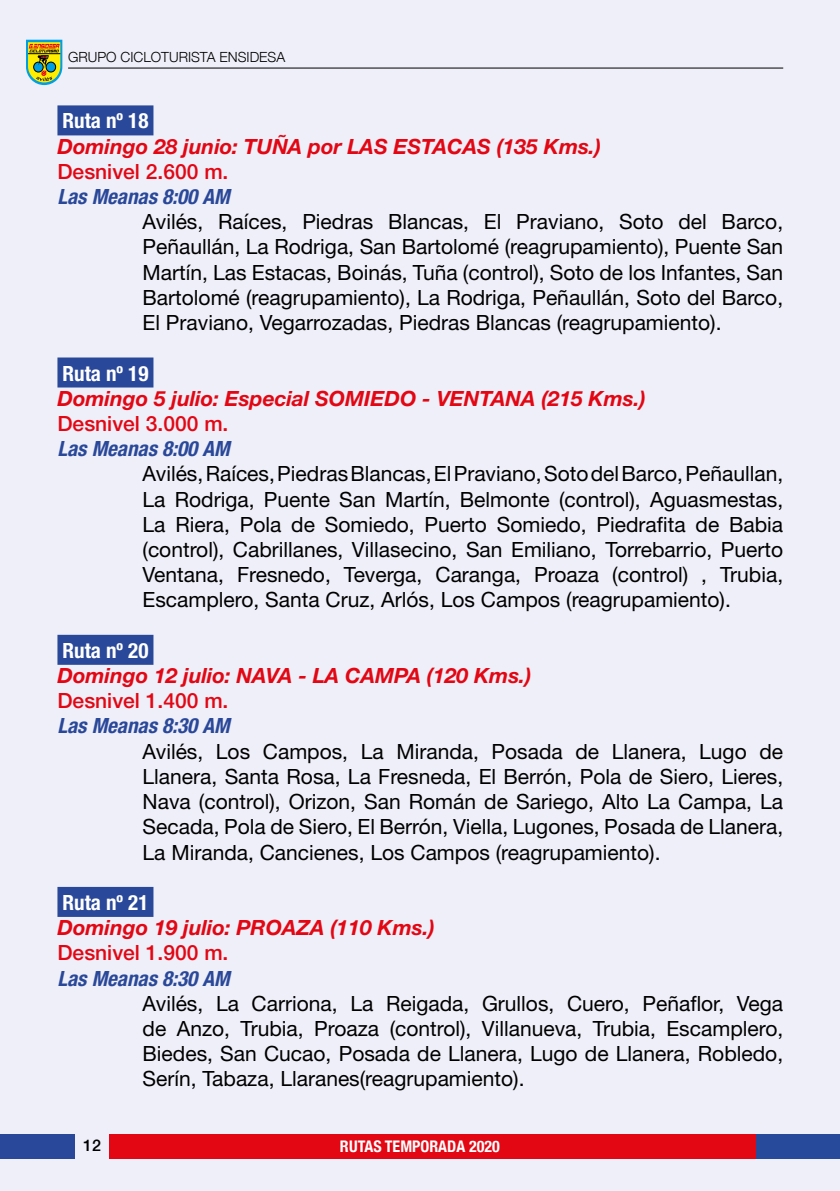
<style>
.page{position:relative;width:840px;height:1191px;background:#fff}
.page>*{position:absolute;margin:0;border:0;box-sizing:border-box;transform-origin:0 0}
.t1{font:21px/25.2px "Helvetica Neue LT Std";color:#000;text-align:justify}
.t2{font:italic 700 21px "Helvetica Neue LT Std";color:#e30613}
.t3{font:500 21px "Helvetica Neue LT Std";color:#e30613}
.t4{font:italic 700 condensed 21px "Helvetica Neue LT Std";color:#2a4899}
.t5{font:700 condensed 21px "Helvetica Neue LT Std";color:#fff}
.t6{font:700 condensed 16px "Helvetica Neue";color:#fff}
.t7{font:500 16px "Helvetica Neue";color:#000}
.t8{font:300 14px "Helvetica Neue";color:#000}
</style>
<div class="page">
<div style="left:0;top:0;width:839px;height:1191px;background:#eeeff8"></div>
<div style="left:57px;top:105px;width:96px;height:30px;background:#2a4899"></div>
<div style="left:57px;top:357px;width:96px;height:30px;background:#2a4899"></div>
<div style="left:57px;top:635px;width:96px;height:30px;background:#2a4899"></div>
<div style="left:57px;top:887px;width:96px;height:30px;background:#2a4899"></div>
<hr style="left:68px;top:68px;width:714px;height:1px;background:#000">
<div style="left:109px;top:1134px;width:730px;height:25px;background:#e30613"></div>
<div style="left:0;top:1134px;width:75px;height:25px;background:#2a4899"></div>
<div style="left:755px;top:1134px;width:84px;height:25px;background:#284a9a"></div>
<svg style="left:26px;top:40px;width:36px;height:45px;background:#97a850"></svg>
<p class="t8" style="left:68px;top:48px;width:218px">GRUPO CICLOTURISTA ENSIDESA</p>
<p class="t5" style="left:62px;top:108px;width:87px">Ruta nº 18</p>
<p class="t2" style="left:57px;top:133px;width:544px">Domingo 28 junio: TUÑA por LAS ESTACAS (135 Kms.)</p>
<p class="t3" style="left:57px;top:159px;width:172px">Desnivel 2.600 m.</p>
<p class="t4" style="left:57px;top:184px;width:174px">Las Meanas 8:00 AM</p>
<p class="t1" style="left:142px;top:209px;width:641px">Avilés, Raíces, Piedras Blancas, El Praviano, Soto del Barco, Peñaullán, La Rodriga, San Bartolomé (reagrupamiento), Puente San Martín, Las Estacas, Boinás, Tuña (control), Soto de los Infantes, San Bartolomé (reagrupamiento), La Rodriga, Peñaullán, Soto del Barco, El Praviano, Vegarrozadas, Piedras Blancas (reagrupamiento).</p>
<p class="t5" style="left:62px;top:360px;width:87px">Ruta nº 19</p>
<p class="t2" style="left:57px;top:385px;width:589px">Domingo 5 julio: Especial SOMIEDO - VENTANA (215 Kms.)</p>
<p class="t3" style="left:57px;top:411px;width:172px">Desnivel 3.000 m.</p>
<p class="t4" style="left:57px;top:436px;width:174px">Las Meanas 8:00 AM</p>
<p class="t1" style="left:142px;top:461px;width:641px">Avilés, Raíces, Piedras Blancas, El Praviano, Soto del Barco, Peñaullan, La Rodriga, Puente San Martín, Belmonte (control), Aguasmestas, La Riera, Pola de Somiedo, Puerto Somiedo, Piedrafita de Babia (control), Cabrillanes, Villasecino, San Emiliano, Torrebarrio, Puerto Ventana, Fresnedo, Teverga, Caranga, Proaza (control) , Trubia, Escamplero, Santa Cruz, Arlós, Los Campos (reagrupamiento).</p>
<p class="t5" style="left:62px;top:637px;width:87px">Ruta nº 20</p>
<p class="t2" style="left:57px;top:662px;width:475px">Domingo 12 julio: NAVA - LA CAMPA (120 Kms.)</p>
<p class="t3" style="left:57px;top:688px;width:172px">Desnivel 1.400 m.</p>
<p class="t4" style="left:57px;top:713px;width:174px">Las Meanas 8:30 AM</p>
<p class="t1" style="left:142px;top:738px;width:641px">Avilés, Los Campos, La Miranda, Posada de Llanera, Lugo de Llanera, Santa Rosa, La Fresneda, El Berrón, Pola de Siero, Lieres, Nava (control), Orizon, San Román de Sariego, Alto La Campa, La Secada, Pola de Siero, El Berrón, Viella, Lugones, Posada de Llanera, La Miranda, Cancienes, Los Campos (reagrupamiento).</p>
<p class="t5" style="left:62px;top:889px;width:87px">Ruta nº 21</p>
<p class="t2" style="left:57px;top:914px;width:378px">Domingo 19 julio: PROAZA (110 Kms.)</p>
<p class="t3" style="left:57px;top:940px;width:172px">Desnivel 1.900 m.</p>
<p class="t4" style="left:57px;top:965px;width:174px">Las Meanas 8:30 AM</p>
<p class="t1" style="left:142px;top:990px;width:641px">Avilés, La Carriona, La Reigada, Grullos, Cuero, Peñaflor, Vega de Anzo, Trubia, Proaza (control), Villanueva, Trubia, Escamplero, Biedes, San Cucao, Posada de Llanera, Lugo de Llanera, Robledo, Serín, Tabaza, Llaranes(reagrupamiento).</p>
<p class="t7" style="left:83px;top:1135px;width:19px">12</p>
<p class="t6" style="left:339px;top:1136px;width:161px">RUTAS TEMPORADA 2020</p>
</div>
